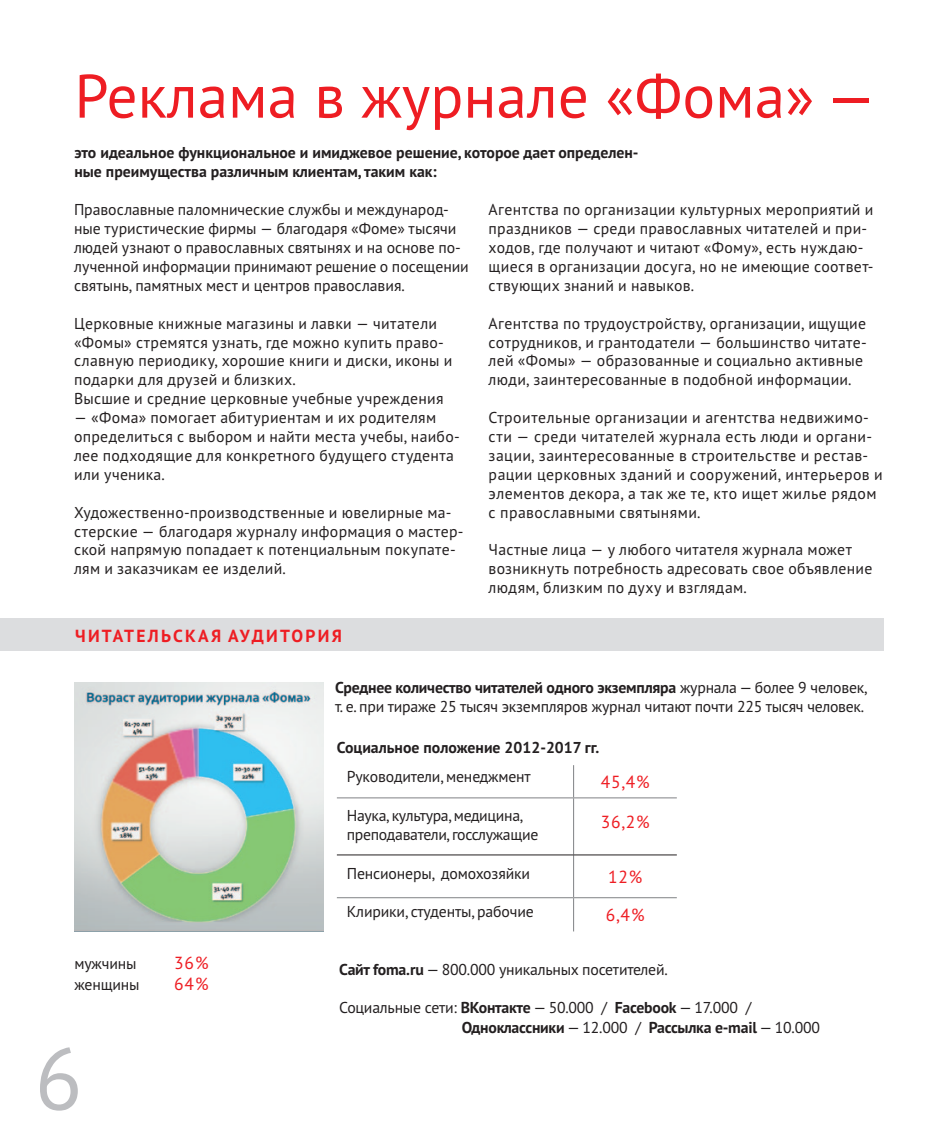
<style>
.page{position:relative;width:943px;height:1141px;background:#fff}
.page>*{position:absolute;margin:0;border:0;box-sizing:border-box;transform-origin:0 0}
.t1{font:87.5px "PT Sans";color:#bcbdc0}
.t2{font:61.25px "PT Sans";color:#ee1d23}
.t3{font:17.5px "PT Sans";letter-spacing:.05em;color:#ee1d23}
.t4{font:700 17.5px "PT Sans";letter-spacing:.13em;color:#ee1d23}
.t5{font:15.75px/18.9px "PT Sans";letter-spacing:.015em;color:#231f20}
.t6{font:15.75px/18.9px "PT Sans";letter-spacing:-.015em;color:#231f20}
.t7{font:15.75px/18.9px "PT Sans";letter-spacing:-.005em;color:#231f20}
.t8{font:700 15.75px/18.9px "PT Sans";color:#231f20}
.t9{font:15.75px "PT Sans";letter-spacing:-.01em;color:#231f20}
.t10{font:15.75px/19.2px "PT Sans";letter-spacing:-.02em;color:#231f20}
.s1{font-weight:700}
</style>
<div class="page">
<div style="left:0;top:619px;width:883px;height:32px;background:#dcdddf"></div>
<hr style="left:573px;top:765px;width:1px;height:32px;background:#808285">
<hr style="left:337px;top:797px;width:236px;height:1px;background:#808285">
<hr style="left:573px;top:797px;width:104px;height:1px;background:#808285">
<hr style="left:573px;top:798px;width:1px;height:57px;background:#808285">
<hr style="left:573px;top:855px;width:1px;height:42px;background:#808285">
<hr style="left:337px;top:897px;width:236px;height:1px;background:#808285">
<hr style="left:573px;top:897px;width:104px;height:1px;background:#808285">
<hr style="left:573px;top:898px;width:1px;height:33px;background:#808285">
<hr style="left:337px;top:855px;width:236px;height:1px;background:#231f20">
<hr style="left:573px;top:855px;width:104px;height:1px;background:#231f20">
<img style="left:74px;top:682px;width:249px;height:249px">
<h2 class="t2" style="left:74px;top:57px;width:803px">Реклама в журнале «Фома» —</h2>
<p class="t8" style="left:74px;top:142px;width:565px">это идеальное функциональное и имиджевое решение, которое дает определен&shy;ные преимущества различным клиентам, таким как:</p>
<p class="t7" style="left:74px;top:200px;width:396px">Православные паломнические службы и международ&shy;ные туристические фирмы — благодаря «Фоме» тысячи людей узнают о православных святынях и на основе по&shy;лученной информации принимают решение о посещении святынь, памятных мест и центров православия.</p>
<p class="t5" style="left:74px;top:313px;width:380px">Церковные книжные магазины и лавки — читатели «Фомы» стремятся узнать, где можно купить право&shy;славную периодику, хорошие книги и диски, иконы и подарки для друзей и близких.<br>Высшие и средние церковные учебные учреждения</p>
<p class="t5" style="left:74px;top:408px;width:387px">— «Фома» помогает абитуриентам и их родителям определиться с выбором и найти места учебы, наибо&shy;лее подходящие для конкретного будущего студента или ученика.</p>
<p class="t5" style="left:74px;top:502px;width:391px">Художественно-производственные и ювелирные ма&shy;стерские — благодаря журналу информация о мастер&shy;ской напрямую попадает к потенциальным покупате&shy;лям и заказчикам ее изделий.</p>
<p class="t5" style="left:488px;top:200px;width:386px">Агентства по организации культурных мероприятий и праздников — среди православных читателей и при&shy;ходов, где получают и читают «Фому», есть нуждаю&shy;щиеся в организации досуга, но не имеющие соответ&shy;ствующих знаний и навыков.</p>
<p class="t5" style="left:488px;top:313px;width:380px">Агентства по трудоустройству, организации, ищущие сотрудников, и грантодатели — большинство читате&shy;лей «Фомы» — образованные и социально активные люди, заинтересованные в подобной информации.</p>
<p class="t5" style="left:488px;top:408px;width:396px">Строительные организации и агентства недвижимо&shy;сти — среди читателей журнала есть люди и органи&shy;зации, заинтересованные в строительстве и рестав&shy;рации церковных зданий и сооружений, интерьеров и элементов декора, а так же те, кто ищет жилье рядом с православными святынями.</p>
<p class="t5" style="left:488px;top:540px;width:385px">Частные лица — у любого читателя журнала может возникнуть потребность адресовать свое объявление людям, близким по духу и взглядам.</p>
<p class="t4" style="left:75px;top:624px;width:267px">Читательская аудитория</p>
<p class="t6" style="left:335px;top:678px;width:533px"><span class="s1">Среднее количество читателей одного экземпляра</span> журнала — более 9 человек, т. е. при тираже 25 тысяч экземпляров журнал читают почти 225 тысяч человек.</p>
<p class="t5" style="left:74px;top:953px;width:64px">мужчины</p>
<p class="t3" style="left:174px;top:951px;width:36px">36%</p>
<p class="t5" style="left:74px;top:975px;width:67px">женщины</p>
<p class="t3" style="left:174px;top:973px;width:36px">64%</p>
<h1 class="t1" style="left:35px;top:1023px;width:49px">6</h1>
<p class="t8" style="left:337px;top:738px;width:264px">Социальное положение 2012-2017 гг.</p>
<p class="t9" style="left:347px;top:767px;width:186px">Руководители, менеджмент</p>
<p class="t3" style="left:600px;top:770px;width:51px">45,4%</p>
<p class="t10" style="left:347px;top:805px;width:193px">Наука, культура, медицина, преподаватели, госслужащие</p>
<p class="t3" style="left:600px;top:810px;width:51px">36,2%</p>
<p class="t9" style="left:347px;top:863px;width:185px">Пенсионеры, домохозяйки</p>
<p class="t3" style="left:608px;top:865px;width:36px">12%</p>
<p class="t9" style="left:347px;top:901px;width:188px">Клирики, студенты, рабочие</p>
<p class="t3" style="left:606px;top:904px;width:40px">6,4%</p>
<p class="t6" style="left:339px;top:959px;width:330px"><span class="s1">Сайт foma.ru</span> — 800.000 уникальных посетителей.</p>
<p class="t6" style="left:462px;top:998px;width:360px;text-indent:-123px">Социальные сети: <span class="s1">ВКонтакте</span> — 50.000 / <span class="s1">Facebook</span> — 17.000 /<br><span class="s1">Одноклассники</span> — 12.000 / <span class="s1">Рассылка e-mail</span> — 10.000</p>
</div>
